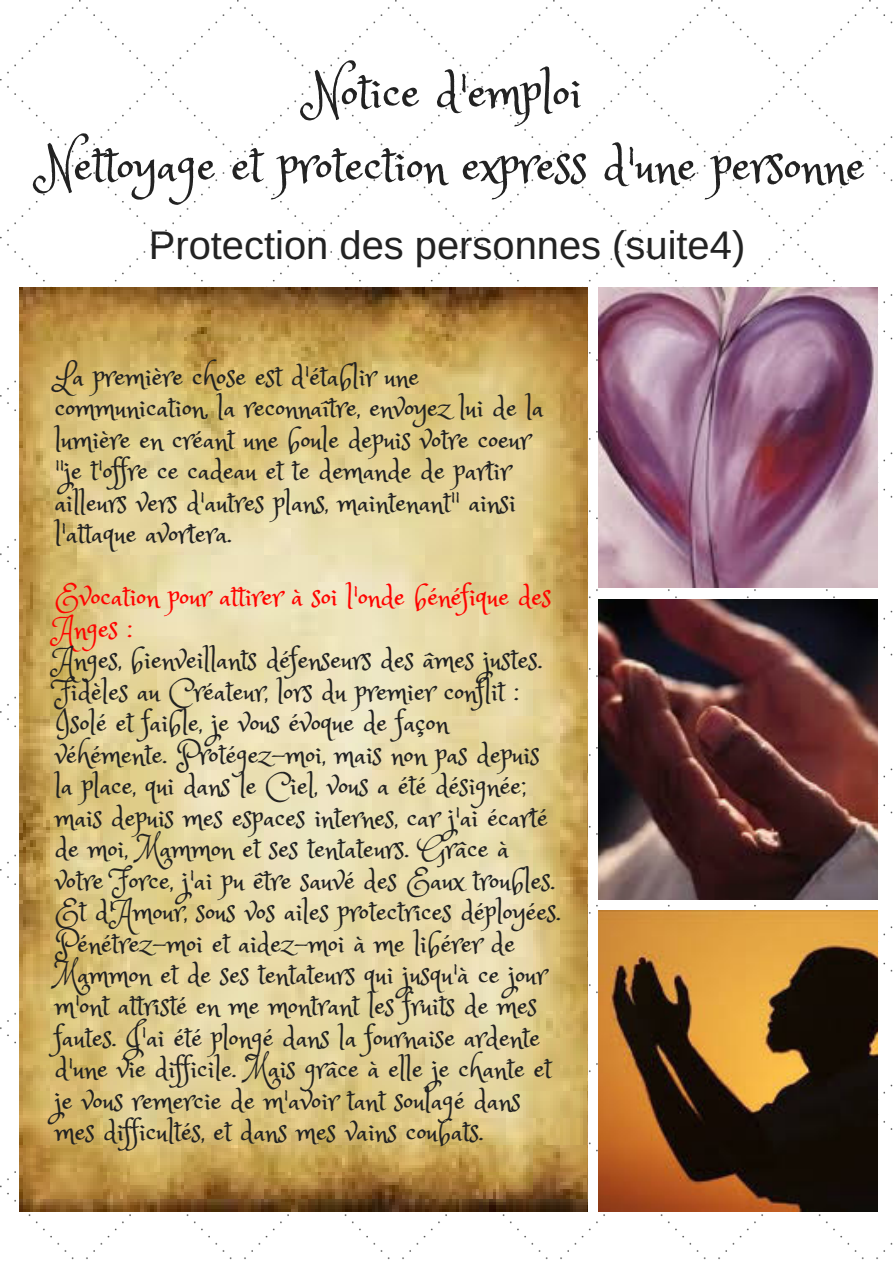
<style>
.page{position:relative;width:893px;height:1263px;background:#fff}
.page>*{position:absolute;margin:0;border:0;box-sizing:border-box;transform-origin:0 0}
.t1{font:52.35px/73.1px "Princess Sofia";color:#222;text-align:center}
.t2{font:39.9px "Arimo";color:#222}
.t3{font:29.85px/31.5px "Princess Sofia";color:#222}
.t4{font:29.85px/31.5px "Princess Sofia";color:#ff0300}
</style>
<div class="page">
<img style="left:0;top:0;width:892px;height:1260px">
<img style="left:19px;top:288px;width:568px;height:924px">
<img style="left:598px;top:288px;width:279px;height:300px">
<img style="left:598px;top:599px;width:279px;height:300px">
<img style="left:598px;top:910px;width:279px;height:302px">
<h1 class="t1" style="left:42px;top:52px;width:824px">Notice d'emploi<br>Nettoyage et protection express d'une personne</h1>
<h2 class="t2" style="left:149px;top:222px;width:598px">Protection des personnes (suite4)</h2>
<p class="t3" style="left:55px;top:359px;width:490px">La première chose est d'établir une communication, la reconnaître, envoyez lui de la lumière en créant une boule depuis votre coeur "je t'of re ce cadeau et te demande de partir ailleurs vers d'autres plans, maintenant" ainsi l'attaque avortera.</p>
<p class="t4" style="left:55px;top:579px;width:498px">Evocation pour attirer à soi l'onde bénéfique des<br>Anges :</p>
<p class="t3" style="left:55px;top:642px;width:507px">Anges, bienveillants défenseurs des âmes justes.<br>Fidèles au Créateur, lors du premier conflit :<br>Isolé et faible, je vous évoque de façon véhémente. Protégez-moi, mais non pas depuis la place, qui dans le Ciel, vous a été désignée; mais depuis mes espaces internes, car j'ai écarté de moi, Mammon et ses tentateurs. Grâce à votre Force, j'ai pu être sauvé des Eaux troubles.<br>Et d'Amour, sous vos ailes protectrices déployées.<br>Pénétrez-moi et aidez-moi à me libérer de Mammon et de ses tentateurs qui jusqu'à ce jour m'ont attristé en me montrant les fruits de mes fautes. J'ai été plongé dans la fournaise ardente d'une vie dif icile. Mais grâce à elle je chante et je vous remercie de m'avoir tant soulagé dans mes dif icultés, et dans mes vains coubats.</p>
</div>
